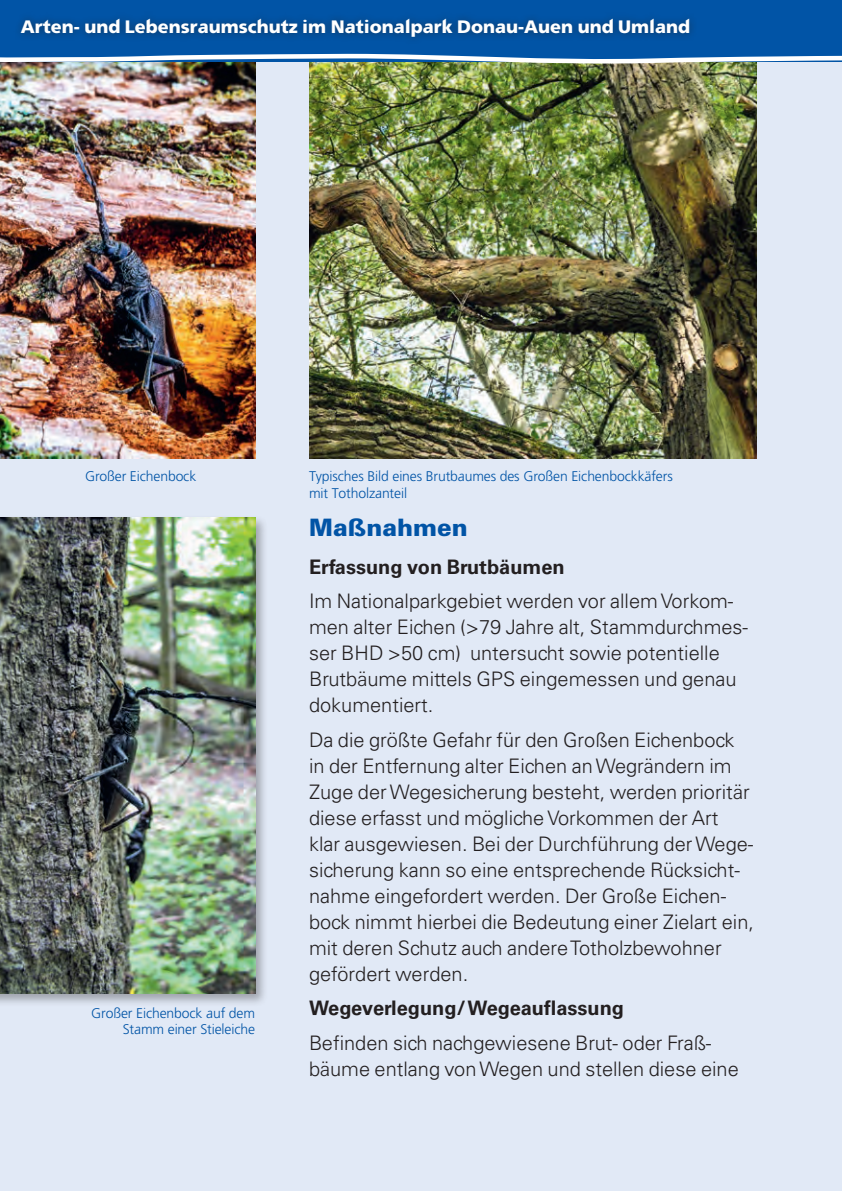
<style>
.page{position:relative;width:842px;height:1191px;background:#e1e9f6}
.page>*{position:absolute;margin:0;border:0;box-sizing:border-box;transform-origin:0 0}
.t1{font:900 24px "Univers CE";color:#0154a6}
.t2{font:300 20px/26px "Univers CE";color:#231f20}
.t3{font:700 20px "Univers CE";color:#231f20}
.t4{font:900 18px "Freeway";color:#fff}
.t5{font:300 14px/16.8px "Freeway";letter-spacing:-.01em;color:#0154a6;text-align:right}
</style>
<div class="page">
<img style="left:0;top:68px;width:255px;height:391px">
<img style="left:309px;top:68px;width:448px;height:391px">
<div style="left:0;top:514px;width:268px;height:492px;background:#231f20;opacity:.35"></div>
<img style="left:0;top:517px;width:255px;height:476px">
<div style="left:0;top:0;width:842px;height:61px;background:#0154a6"></div>
<div style="left:13px;top:11px;width:685px;height:34px;background:#231f20;opacity:.55"></div>
<img style="left:0;top:53px;width:842px;height:15px">
<p class="t4" style="left:21px;top:16px;width:671px">Arten- und Lebensraumschutz im Nationalpark Donau-Auen und Umland</p>
<p class="t5" style="left:85px;top:468px;width:113px">Großer Eichenbock</p>
<p class="t5" style="left:91px;top:1004px;width:165px">Großer Eichenbock auf dem<br>Stamm einer Stieleiche</p>
<p class="t5" style="left:309px;top:468px;width:365px;text-align:left">Typisches Bild eines Brutbaumes des Großen Eichenbockkäfers mit Totholzanteil</p>
<p class="t1" style="left:309px;top:513px;width:160px">Maßnahmen</p>
<p class="t3" style="left:309px;top:555px;width:257px">Erfassung von Brutbäumen</p>
<p class="t2" style="left:309px;top:588px;width:441px">Im Nationalparkgebiet werden vor allem Vorkom&shy;men alter Eichen (&gt;79 Jahre alt, Stammdurchmes&shy;ser BHD &gt;50 cm) untersucht sowie potentielle Brutbäume mittels GPS eingemessen und genau dokumentiert.</p>
<p class="t2" style="left:309px;top:727px;width:446px">Da die größte Gefahr für den Großen Eichenbock in der Entfernung alter Eichen an Wegrändern im Zuge der Wegesicherung besteht, werden prioritär diese erfasst und mögliche Vorkommen der Art klar ausgewiesen. Bei der Durchführung der Wege&shy;sicherung kann so eine entsprechende Rücksicht&shy;nahme eingefordert werden. Der Große Eichen&shy;bock nimmt hierbei die Bedeutung einer Zielart ein, mit deren Schutz auch andere Totholzbewohner gefördert werden.</p>
<p class="t3" style="left:309px;top:996px;width:317px">Wegeverlegung/ Wegeauflassung</p>
<p class="t2" style="left:309px;top:1030px;width:431px">Befinden sich nachgewiesene Brut- oder Fraß&shy;bäume entlang von Wegen und stellen diese eine</p>
</div>
